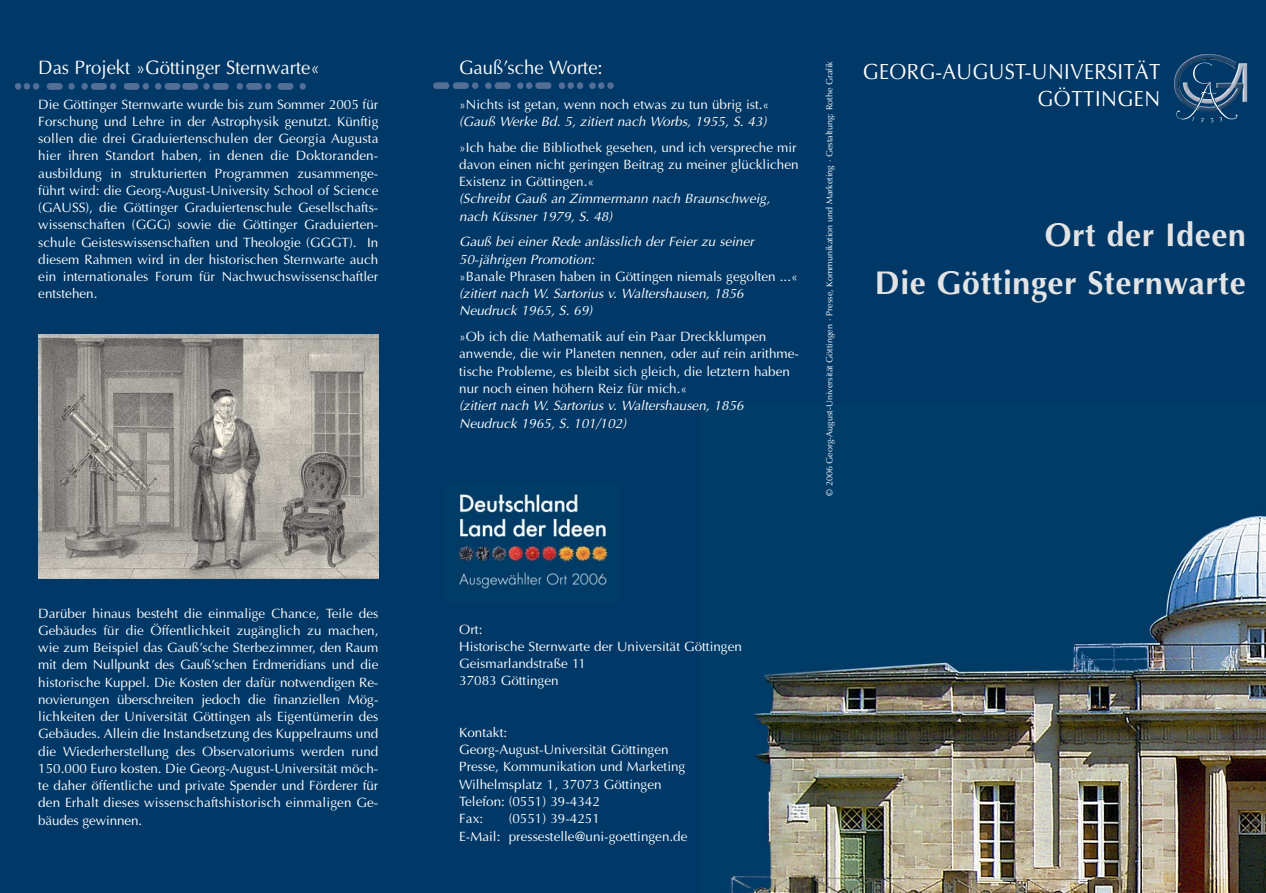
<style>
.page{position:relative;width:1266px;height:893px;background:#fff}
.page>*{position:absolute;margin:0;border:0;box-sizing:border-box;transform-origin:0 0}
.t1{font:700 33px/47.4px "Optima";letter-spacing:.02em;color:#e2e3e4;text-align:right}
.t2{font:22.05px/26.8px "Optima";letter-spacing:.015em;color:#fff;text-align:right;scale:.92 1}
.t3{font:19.5px "Optima";color:#fff;scale:.95 1}
.t4{font:13.5px/17.2px "Optima";color:#fff}
.t5{font:italic 13.5px/17.2px "Optima";color:#fff}
.t6{font:9px "Optima";color:#fff}
</style>
<div class="page">
<div style="left:0;top:0;width:1266px;height:892px;background:#003867"></div>
<img style="left:730px;top:515px;width:536px;height:377px">
<img style="left:1174px;top:54px;width:73px;height:68px">
<img style="left:433px;top:82px;width:181px;height:7px">
<img style="left:15px;top:83px;width:291px;height:7px">
<img style="left:38px;top:334px;width:340px;height:244px">
<img style="left:457px;top:494px;width:151px;height:96px">
<h3 class="t3" style="left:38px;top:60px;width:298px">Das Projekt »Göttinger Sternwarte«</h3>
<p class="t4" style="left:38px;top:97px;width:342px;text-align:justify">Die Göttinger Sternwarte wurde bis zum Sommer 2005 für Forschung und Lehre in der Astrophysik genutzt. Künftig sollen die drei Graduiertenschulen der Georgia Augusta hier ihren Standort haben, in denen die Doktoranden&shy;ausbildung in strukturierten Programmen zusammenge&shy;führt wird: die Georg-August-University School of Science (GAUSS), die Göttinger Graduiertenschule Gesellschafts&shy;wissenschaften (GGG) sowie die Göttinger Graduierten&shy;schule Geisteswissenschaften und Theologie (GGGT). In diesem Rahmen wird in der historischen Sternwarte auch ein internationales Forum für Nachwuchswissenschaftler entstehen.</p>
<p class="t4" style="left:38px;top:605px;width:342px;text-align:justify">Darüber hinaus besteht die einmalige Chance, Teile des Gebäudes für die Öffentlichkeit zugänglich zu machen, wie zum Beispiel das Gauß’sche Sterbezimmer, den Raum mit dem Nullpunkt des Gauß’schen Erdmeridians und die historische Kuppel. Die Kosten der dafür notwendigen Re&shy;novierungen überschreiten jedoch die finanziellen Mög&shy;lichkeiten der Universität Göttingen als Eigentümerin des Gebäudes. Allein die Instandsetzung des Kuppelraums und die Wiederherstellung des Observatoriums werden rund 150.000 Euro kosten. Die Georg-August-Universität möch&shy;te daher öffentliche und private Spender und Förderer für den Erhalt dieses wissenschaftshistorisch einmaligen Ge&shy;bäudes gewinnen.</p>
<h3 class="t3" style="left:459px;top:60px;width:153px">Gauß’sche Worte:</h3>
<p class="t4" style="left:459px;top:97px;width:312px">»Nichts ist getan, wenn noch etwas zu tun übrig ist.«</p>
<p class="t5" style="left:459px;top:114px;width:309px">(Gauß Werke Bd. 5, zitiert nach Worbs, 1955, S. 43)</p>
<p class="t4" style="left:459px;top:140px;width:341px">»Ich habe die Bibliothek gesehen, und ich verspreche mir davon einen nicht geringen Beitrag zu meiner glücklichen<br>Existenz in Göttingen.«</p>
<p class="t5" style="left:459px;top:191px;width:312px">(Schreibt Gauß an Zimmermann nach Braunschweig, nach Küssner 1979, S. 48)</p>
<p class="t5" style="left:459px;top:234px;width:296px">Gauß bei einer Rede anlässlich der Feier zu seiner<br>50-jährigen Promotion:</p>
<p class="t4" style="left:459px;top:269px;width:340px">»Banale Phrasen haben in Göttingen niemals gegolten ...«</p>
<p class="t5" style="left:459px;top:286px;width:286px">(zitiert nach W. Sartorius v. Waltershausen, 1856<br>Neudruck 1965, S. 69)</p>
<p class="t4" style="left:459px;top:329px;width:341px">»Ob ich die Mathematik auf ein Paar Dreckklumpen anwende, die wir Planeten nennen, oder auf rein arithme&shy;tische Probleme, es bleibt sich gleich, die letztern haben nur noch einen höhern Reiz für mich.«</p>
<p class="t5" style="left:459px;top:398px;width:286px">(zitiert nach W. Sartorius v. Waltershausen, 1856<br>Neudruck 1965, S. 101/102)</p>
<p class="t6" style="left:826px;top:496px;width:436px;rotate:-90deg">© 2006 Georg-August-Universität Göttingen · Presse, Kommunikation und Marketing · Gestaltung: Rothe Grafik</p>
<h2 class="t2" style="left:863px;top:60px;width:325px">GEORG-AUGUST-UNIVERSITÄT<br>GÖTTINGEN</h2>
<h1 class="t1" style="left:875px;top:214px;width:372px">Ort der Ideen<br>Die Göttinger Sternwarte</h1>
<p class="t4" style="left:459px;top:621px;width:284px">Ort:<br>Historische Sternwarte der Universität Göttingen<br>Geismarlandstraße 11<br>37083 Göttingen</p>
<p class="t4" style="left:459px;top:725px;width:228px">Kontakt:<br>Georg-August-Universität Göttingen<br>Presse, Kommunikation und Marketing<br>Wilhelmsplatz 1, 37073 Göttingen<br>Telefon: (0551) 39-4342<br>Fax:</p>
<p class="t4" style="left:459px;top:811px;width:230px;text-indent:49px">(0551) 39-4251<br>E-Mail: pressestelle@uni-goettingen.de</p>
</div>
